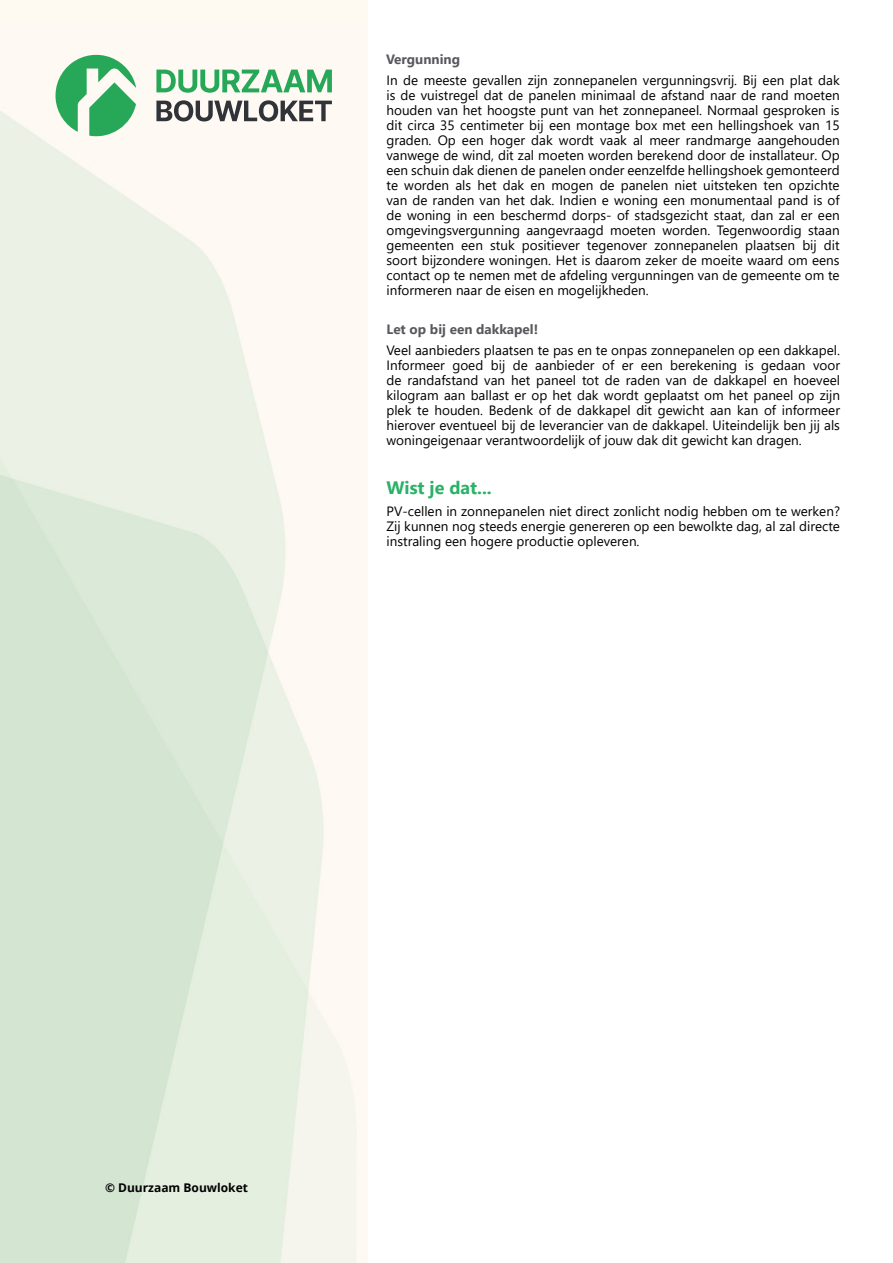
<style>
.page{position:relative;width:893px;height:1263px;background:#fff}
.page>*{position:absolute;margin:0;border:0;box-sizing:border-box;transform-origin:0 0}
.Kop_3{font:700 18px "Segoe UI";color:#2ab266}
.Tekst{font:13.5px/15px "Segoe UI";color:#000;text-align:justify}
.Kop_4{font:700 13.5px "Segoe UI";color:#58595d}
.t1{font:700 12px "Open Sans";color:#000}
</style>
<div class="page">
<svg style="left:55px;top:55px;width:81px;height:81px"></svg>
<svg style="left:156px;top:70px;width:176px;height:23px"></svg>
<svg style="left:156px;top:100px;width:176px;height:22px"></svg>
<h4 class="Kop_4" style="left:386px;top:46px;width:75px">Vergunning</h4>
<p class="Tekst" style="left:386px;top:71px;width:455px">In de meeste gevallen zijn zonnepanelen vergunningsvrij. Bij een plat dak is de vuistregel dat de panelen minimaal de afstand naar de rand moeten houden van het hoogste punt van het zonnepaneel. Normaal gesproken is dit circa 35 centimeter bij een montage box met een hellingshoek van 15 graden. Op een hoger dak wordt vaak al meer randmarge aangehouden vanwege de wind, dit zal moeten worden berekend door de installateur. Op een schuin dak dienen de panelen onder eenzelfde hellingshoek gemonteerd te worden als het dak en mogen de panelen niet uitsteken ten opzichte van de randen van het dak. Indien e woning een monumentaal pand is of de woning in een beschermd dorps- of stadsgezicht staat, dan zal er een omgevingsvergunning aangevraagd moeten worden. Tegenwoordig staan gemeenten een stuk positiever tegenover zonnepanelen plaatsen bij dit soort bijzondere woningen. Het is daarom zeker de moeite waard om eens contact op te nemen met de afdeling vergunningen van de gemeente om te informeren naar de eisen en mogelijkheden.</p>
<h4 class="Kop_4" style="left:386px;top:317px;width:153px">Let op bij een dakkapel!</h4>
<p class="Tekst" style="left:386px;top:342px;width:455px">Veel aanbieders plaatsen te pas en te onpas zonnepanelen op een dakkapel.<br>Informeer goed bij de aanbieder of er een berekening is gedaan voor de randafstand van het paneel tot de raden van de dakkapel en hoeveel kilogram aan ballast er op het dak wordt geplaatst om het paneel op zijn plek te houden. Bedenk of de dakkapel dit gewicht aan kan of informeer hierover eventueel bij de leverancier van de dakkapel. Uiteindelijk ben jij als woningeigenaar verantwoordelijk of jouw dak dit gewicht kan dragen.</p>
<h3 class="Kop_3" style="left:386px;top:470px;width:107px">Wist je dat...</h3>
<p class="Tekst" style="left:386px;top:502px;width:455px">PV-cellen in zonnepanelen niet direct zonlicht nodig hebben om te werken?<br>Zij kunnen nog steeds energie genereren op een bewolkte dag, al zal directe instraling een hogere productie opleveren.</p>
<p class="t1" style="left:105px;top:1179px;width:144px">© Duurzaam Bouwloket</p>
</div>
